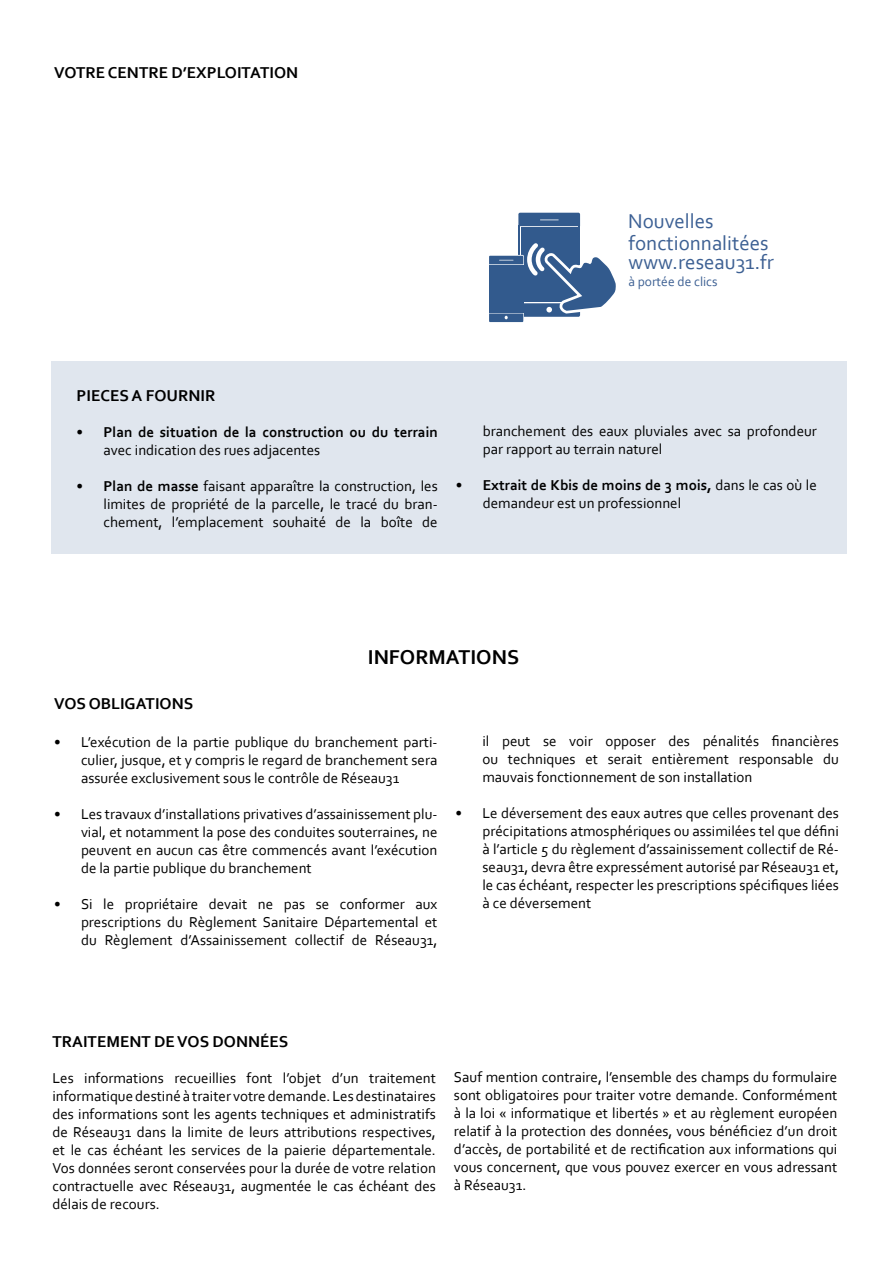
<style>
.page{position:relative;width:893px;height:1263px;background:#fff}
.page>*{position:absolute;margin:0;border:0;box-sizing:border-box;transform-origin:0 0}
.t1{font:21px "Corbel";color:#3d6093}
.t2{font:700 21px "Corbel";color:#000}
.t3{font:21px "Corbel";color:#3d6195}
.t4{font:700 16.5px "Corbel";color:#000}
.t5{font:15px/18px "Corbel";color:#000;text-align:justify}
.t6{font:700 15px "Corbel";color:#000}
.t7{font:13.5px "Corbel";color:#3d6093}
.s1{font-weight:700}
</style>
<div class="page">
<div style="left:51px;top:361px;width:795px;height:192px;background:#e0e6ee"></div>
<div style="left:521px;top:227px;width:56px;height:75px;background:#325a8d"></div>
<hr style="left:518px;top:225px;width:2px;height:80px;background:#325a8d">
<hr style="left:578px;top:225px;width:2px;height:80px;background:#325a8d">
<svg style="left:489px;top:239px;width:127px;height:84px"></svg>
<svg style="left:518px;top:213px;width:62px;height:13px"></svg>
<p class="t4" style="left:54px;top:62px;width:246px">VOTRE CENTRE D’EXPLOITATION</p>
<h1 class="t3" style="left:628px;top:208px;width:87px">Nouvelles</h1>
<h1 class="t1" style="left:628px;top:230px;width:142px">fonctionnalitées</h1>
<h1 class="t1" style="left:628px;top:249px;width:147px">www.reseau31.fr</h1>
<p class="t7" style="left:628px;top:273px;width:91px">à portée de clics</p>
<p class="t4" style="left:77px;top:385px;width:140px">PIECES A FOURNIR</p>
<p class="t6" style="left:77px;top:422px;width:363px">• Plan de situation de la construction ou du terrain</p>
<p class="t5" style="left:104px;top:440px;width:218px">avec indication des rues adjacentes</p>
<p class="t5" style="left:104px;top:476px;width:336px;text-indent:-27px"><span class="s1">• Plan de masse</span> faisant apparaître la construction, les limites de propriété de la parcelle, le tracé du bran&shy;chement, l’emplacement souhaité de la boîte de</p>
<p class="t5" style="left:483px;top:421px;width:336px">branchement des eaux pluviales avec sa profondeur par rapport au terrain naturel</p>
<p class="t5" style="left:483px;top:475px;width:336px;text-indent:-27px"><span class="s1">• Extrait de Kbis de moins de 3 mois,</span> dans le cas où le demandeur est un professionnel</p>
<h1 class="t2" style="left:368px;top:644px;width:153px">INFORMATIONS</h1>
<p class="t4" style="left:54px;top:694px;width:141px">VOS OBLIGATIONS</p>
<p class="t5" style="left:81px;top:733px;width:358px;text-indent:-27px">• L’exécution de la partie publique du branchement parti&shy;culier, jusque, et y compris le regard de branchement sera assurée exclusivement sous le contrôle de Réseau31</p>
<p class="t5" style="left:81px;top:805px;width:358px;text-indent:-27px">• Les travaux d’installations privatives d’assainissement plu&shy;vial, et notamment la pose des conduites souterraines, ne peuvent en aucun cas être commencés avant l’exécution de la partie publique du branchement</p>
<p class="t5" style="left:81px;top:895px;width:358px;text-indent:-27px">• Si le propriétaire devait ne pas se conformer aux prescriptions du Règlement Sanitaire Départemental et du Règlement d’Assainissement collectif de Réseau31,</p>
<p class="t5" style="left:482px;top:732px;width:358px">il peut se voir opposer des pénalités financières ou techniques et serait entièrement responsable du mauvais fonctionnement de son installation</p>
<p class="t5" style="left:482px;top:804px;width:358px;text-indent:-27px">• Le déversement des eaux autres que celles provenant des précipitations atmosphériques ou assimilées tel que défini à l’article 5 du règlement d’assainissement collectif de Ré&shy;seau31, devra être expressément autorisé par Réseau31 et, le cas échéant, respecter les prescriptions spécifiques liées à ce déversement</p>
<p class="t4" style="left:52px;top:1031px;width:237px">TRAITEMENT DE VOS DONNÉES</p>
<p class="t5" style="left:52px;top:1068px;width:385px">Les informations recueillies font l’objet d’un traitement informatique destiné à traiter votre demande. Les destinataires des informations sont les agents techniques et administratifs de Réseau31 dans la limite de leurs attributions respectives, et le cas échéant les services de la paierie départementale.<br>Vos données seront conservées pour la durée de votre relation contractuelle avec Réseau31, augmentée le cas échéant des délais de recours.</p>
<p class="t5" style="left:454px;top:1067px;width:385px">Sauf mention contraire, l’ensemble des champs du formulaire sont obligatoires pour traiter votre demande. Conformément à la loi « informatique et libertés » et au règlement européen relatif à la protection des données, vous bénéficiez d’un droit d’accès, de portabilité et de rectification aux informations qui vous concernent, que vous pouvez exercer en vous adressant à Réseau31.</p>
</div>
